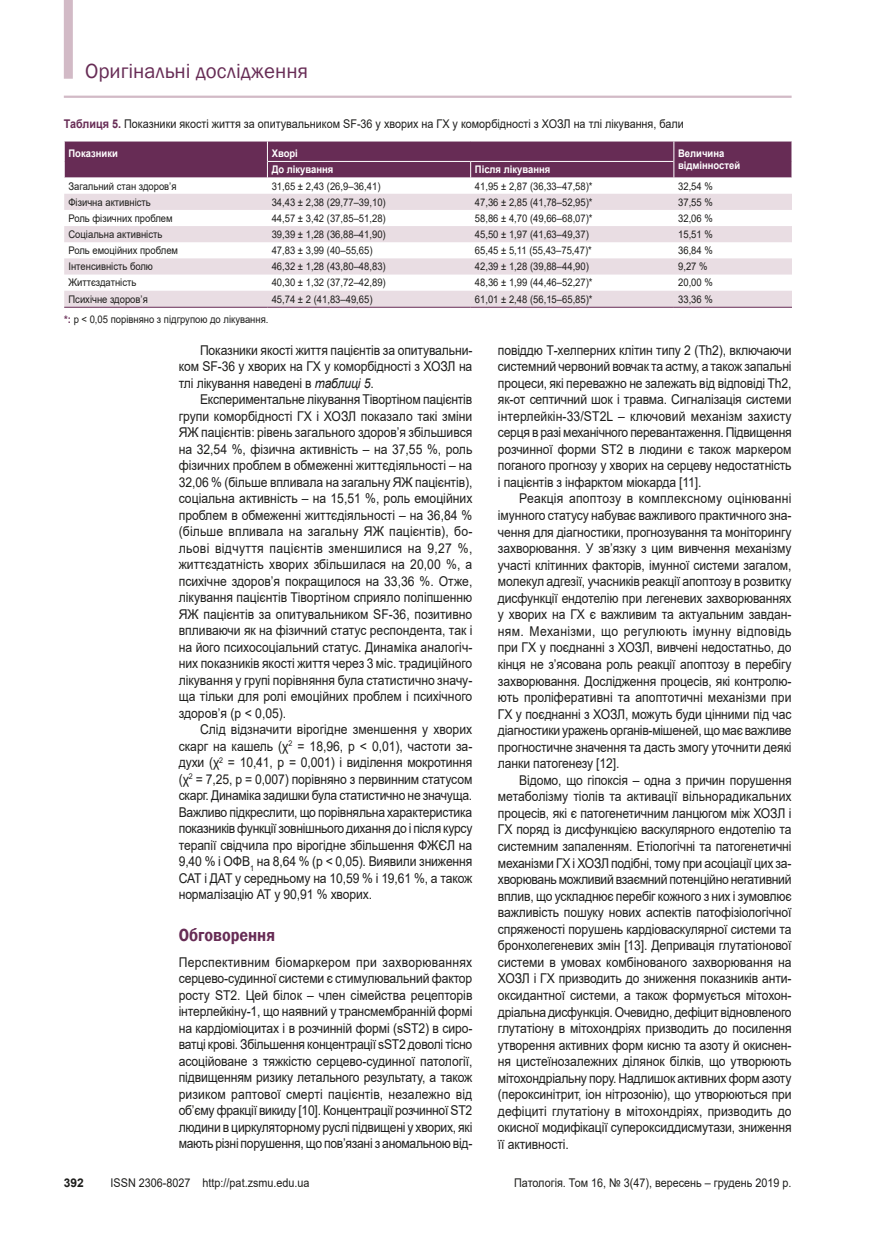
<style>
.page{position:relative;width:881px;height:1234px;background:#fff}
.page>*{position:absolute;margin:0;border:0;box-sizing:border-box;transform-origin:0 0}
.t1{font:21px "Franklin Gothic";color:#672c55}
.nazva{font:600 18px "Franklin Gothic";color:#672c55;scale:.9 1}
.tecst{font:13.5px/16.5px "Arial";letter-spacing:-.01em;color:#1d1d1b;text-align:justify;scale:.9 1}
.tecst_1{font:13.5px/16.5px "Arial";letter-spacing:-.025em;color:#1d1d1b;text-align:justify;scale:.9 1}
.таблица_назва{font:12px "Arial";color:#1d1d1b;scale:.9 1}
.t2{font:700 12px "Arial";color:#1d1d1b}
.таблица_тело_влево{font:10.5px "Arial";color:#1d1d1b;scale:.9 1}
.таблица_шапка{font:700 10.5px/12px "Arial";color:#fff;scale:.9 1}
.s1{font-weight:700;color:#672c55}
.s2{font-style:italic}
</style>
<div class="page">
<hr style="left:64px;top:96px;width:727px;height:2px;background:#d2bac6">
<svg style="left:64px;top:177px;width:727px;height:1px"></svg>
<svg style="left:64px;top:194px;width:727px;height:113px;fill:#e9dde3"></svg>
<hr style="left:64px;top:307px;width:203px;height:1px;background:#672c55">
<hr style="left:267px;top:307px;width:203px;height:1px;background:#672c55">
<hr style="left:470px;top:307px;width:203px;height:1px;background:#672c55">
<hr style="left:673px;top:307px;width:118px;height:1px;background:#672c55">
<div style="left:64px;top:141px;width:728px;height:36px;background:#672c55"></div>
<div style="left:64px;top:0;width:9px;height:79px;background:#d2bac6"></div>
<h1 class="t1" style="left:85px;top:58px;width:224px">Оригінальні дослідження</h1>
<p class="таблица_назва" style="left:64px;top:115px;width:690px"><span class="s1">Таблиця 5.</span> Показники якості життя за опитувальником SF-36 у хворих на ГХ у коморбідності з ХОЗЛ на тлі лікування, бали</p>
<p class="таблица_шапка" style="left:68px;top:148px;width:56px">Показники</p>
<p class="таблица_шапка" style="left:271px;top:148px;width:31px">Хворі</p>
<p class="таблица_шапка" style="left:678px;top:148px;width:70px">Величина відмінностей</p>
<p class="таблица_шапка" style="left:271px;top:164px;width:70px">До лікування</p>
<p class="таблица_шапка" style="left:474px;top:164px;width:85px">Після лікування</p>
<p class="таблица_тело_влево" style="left:68px;top:178px;width:121px">Загальний стан здоров’я</p>
<p class="таблица_тело_влево" style="left:271px;top:178px;width:122px">31,65 ± 2,43 (26,9–36,41)</p>
<p class="таблица_тело_влево" style="left:474px;top:178px;width:132px">41,95 ± 2,87 (36,33–47,58)*</p>
<p class="таблица_тело_влево" style="left:678px;top:178px;width:40px">32,54 %</p>
<p class="таблица_тело_влево" style="left:68px;top:195px;width:93px">Фізична активність</p>
<p class="таблица_тело_влево" style="left:271px;top:195px;width:128px">34,43 ± 2,38 (29,77–39,10)</p>
<p class="таблица_тело_влево" style="left:474px;top:195px;width:132px">47,36 ± 2,85 (41,78–52,95)*</p>
<p class="таблица_тело_влево" style="left:678px;top:195px;width:40px">37,55 %</p>
<p class="таблица_тело_влево" style="left:68px;top:211px;width:117px">Роль фізичних проблем</p>
<p class="таблица_тело_влево" style="left:271px;top:211px;width:128px">44,57 ± 3,42 (37,85–51,28)</p>
<p class="таблица_тело_влево" style="left:474px;top:211px;width:132px">58,86 ± 4,70 (49,66–68,07)*</p>
<p class="таблица_тело_влево" style="left:678px;top:211px;width:40px">32,06 %</p>
<p class="таблица_тело_влево" style="left:68px;top:227px;width:106px">Соціальна активність</p>
<p class="таблица_тело_влево" style="left:271px;top:227px;width:128px">39,39 ± 1,28 (36,88–41,90)</p>
<p class="таблица_тело_влево" style="left:474px;top:227px;width:128px">45,50 ± 1,97 (41,63–49,37)</p>
<p class="таблица_тело_влево" style="left:678px;top:227px;width:40px">15,51 %</p>
<p class="таблица_тело_влево" style="left:68px;top:243px;width:123px">Роль емоційних проблем</p>
<p class="таблица_тело_влево" style="left:271px;top:243px;width:114px">47,83 ± 3,99 (40–55,65)</p>
<p class="таблица_тело_влево" style="left:474px;top:243px;width:131px">65,45 ± 5,11 (55,43–75,47)*</p>
<p class="таблица_тело_влево" style="left:678px;top:243px;width:40px">36,84 %</p>
<p class="таблица_тело_влево" style="left:68px;top:259px;width:95px">Інтенсивність болю</p>
<p class="таблица_тело_влево" style="left:271px;top:259px;width:128px">46,32 ± 1,28 (43,80–48,83)</p>
<p class="таблица_тело_влево" style="left:474px;top:259px;width:128px">42,39 ± 1,28 (39,88–44,90)</p>
<p class="таблица_тело_влево" style="left:678px;top:259px;width:34px">9,27 %</p>
<p class="таблица_тело_влево" style="left:68px;top:275px;width:77px">Життєздатність</p>
<p class="таблица_тело_влево" style="left:271px;top:275px;width:128px">40,30 ± 1,32 (37,72–42,89)</p>
<p class="таблица_тело_влево" style="left:474px;top:275px;width:132px">48,36 ± 1,99 (44,46–52,27)*</p>
<p class="таблица_тело_влево" style="left:678px;top:275px;width:40px">20,00 %</p>
<p class="таблица_тело_влево" style="left:68px;top:291px;width:90px">Психічне здоров’я</p>
<p class="таблица_тело_влево" style="left:271px;top:291px;width:114px">45,74 ± 2 (41,83–49,65)</p>
<p class="таблица_тело_влево" style="left:474px;top:291px;width:132px">61,01 ± 2,48 (56,15–65,85)*</p>
<p class="таблица_тело_влево" style="left:678px;top:291px;width:40px">33,36 %</p>
<p class="таблица_тело_влево" style="left:64px;top:312px;width:228px"><span class="s1">*:</span> р &lt; 0,05 порівняно з підгрупою до лікування.</p>
<p class="tecst" style="left:179px;top:341px;width:327px;text-indent:21px">Показники якості життя пацієнтів за опитувальни&shy;ком SF-36 у хворих на ГХ у коморбідності з ХОЗЛ на тлі лікування наведені в <span class="s2">таблиці 5</span>.</p>
<p class="tecst" style="left:179px;top:391px;width:328px;text-indent:21px">Експериментальне лікування Тівортіном пацієнтів групи коморбідності ГХ і ХОЗЛ показало такі зміни ЯЖ пацієнтів: рівень загального здоров’я збільшився на 32,54 %, фізична активність – на 37,55 %, роль фізичних проблем в обмеженні життєдіяльності – на 32,06 % (більше впливала на загальну ЯЖ пацієнтів), соціальна активність – на 15,51 %, роль емоційних проблем в обмеженні життєдіяльності – на 36,84 % (більше впливала на загальну ЯЖ пацієнтів), бо&shy;льові відчуття пацієнтів зменшилися на 9,27 %, життєздатність хворих збільшилася на 20,00 %, а психічне здоров’я покращилося на 33,36 %. Отже, лікування пацієнтів Тівортіном сприяло поліпшенню ЯЖ пацієнтів за опитувальником SF-36, позитивно впливаючи як на фізичний статус респондента, так і на його психосоціальний статус. Динаміка аналогіч&shy;них показників якості життя через 3 міс. традиційного лікування у групі порівняння була статистично значу&shy;ща тільки для ролі емоційних проблем і психічного здоров’я (р &lt; 0,05).</p>
<p class="tecst" style="left:179px;top:721px;width:328px;text-indent:21px">Слід відзначити вірогідне зменшення у хворих скарг на кашель (χ<sup>2</sup> = 18,96, р &lt; 0,01), частоти за&shy;духи (χ<sup>2</sup> = 10,41, р = 0,001) і виділення мокротиння (χ<sup>2</sup> = 7,25, р = 0,007) порівняно з первинним статусом скарг. Динаміка задишки була статистично не значуща.<br>Важливо підкреслити, що порівняльна характеристика показників функції зовнішнього дихання до і після курсу терапії свідчила про вірогідне збільшення ФЖЄЛ на 9,40 % і ОФВ<sub>1</sub> на 8,64 % (p &lt; 0,05). Виявили зниження САТ і ДАТ у середньому на 10,59 % і 19,61 %, а також нормалізацію АТ у 90,91 % хворих.</p>
<p class="nazva" style="left:179px;top:924px;width:108px">Обговорення</p>
<p class="tecst_1" style="left:179px;top:953px;width:328px">Перспективним біомаркером при захворюваннях серцево-судинної системи є стимулювальний фактор росту ST2. Цей білок – член сімейства рецепторів інтерлейкіну-1, що наявний у трансмембранній формі на кардіоміоцитах і в розчинній формі (sST2) в сиро&shy;ватці крові. Збільшення концентрації sST2 доволі тісно асоційоване з тяжкістю серцево-судинної патології, підвищенням ризику летального результату, а також ризиком раптової смерті пацієнтів, незалежно від об’єму фракції викиду [10]. Концентрації розчинної ST2 людини в циркуляторному руслі підвищені у хворих, які мають різні порушення, що пов’язані з аномальною від-</p>
<p class="tecst_1" style="left:497px;top:341px;width:328px">повіддю Т-хелперних клітин типу 2 (Th2), включаючи системний червоний вовчак та астму, а також запальні процеси, які переважно не залежать від відповіді Th2, як-от септичний шок і травма. Сигналізація системи інтерлейкін-33/ST2L – ключовий механізм захисту серця в разі механічного перевантаження. Підвищення розчинної форми ST2 в людини є також маркером поганого прогнозу у хворих на серцеву недостатність і пацієнтів з інфарктом міокарда [11].</p>
<p class="tecst" style="left:497px;top:490px;width:327px;text-indent:21px">Реакція апоптозу в комплексному оцінюванні імунного статусу набуває важливого практичного зна&shy;чення для діагностики, прогнозування та моніторингу захворювання. У зв’язку з цим вивчення механізму участі клітинних факторів, імунної системи загалом, молекул адгезії, учасників реакції апоптозу в розвитку дисфункції ендотелію при легеневих захворюваннях у хворих на ГХ є важливим та актуальним завдан&shy;ням. Механізми, що регулюють імунну відповідь при ГХ у поєднанні з ХОЗЛ, вивчені недостатньо, до кінця не з’ясована роль реакції апоптозу в перебігу захворювання. Дослідження процесів, які контролю&shy;ють проліферативні та апоптотичні механізми при ГХ у поєднанні з ХОЗЛ, можуть буди цінними під час діагностики уражень органів-мішеней, що має важливе прогностичне значення та дасть змогу уточнити деякі ланки патогенезу [12].</p>
<p class="tecst" style="left:497px;top:771px;width:328px;text-indent:21px">Відомо, що гіпоксія – одна з причин порушення метаболізму тіолів та активації вільнорадикальних процесів, які є патогенетичним ланцюгом між ХОЗЛ і ГХ поряд із дисфункцією васкулярного ендотелію та системним запаленням. Етіологічні та патогенетичні механізми ГХ і ХОЗЛ подібні, тому при асоціації цих за&shy;хворювань можливий взаємний потенційно негативний вплив, що ускладнює перебіг кожного з них і зумовлює важливість пошуку нових аспектів патофізіологічної спряженості порушень кардіоваскулярної системи та бронхолегеневих змін [13]. Депривація глутатіонової системи в умовах комбінованого захворювання на ХОЗЛ і ГХ призводить до зниження показників анти&shy;оксидантної системи, а також формується мітохон&shy;дріальна дисфункція. Очевидно, дефіцит відновленого глутатіону в мітохондріях призводить до посилення утворення активних форм кисню та азоту й окиснен&shy;ня цистеїнозалежних ділянок білків, що утворюють мітохондріальну пору. Надлишок активних форм азоту (пероксинітрит, іон нітрозонію), що утворюються при дефіциті глутатіону в мітохондріях, призводить до окисної модифікації супероксиддисмутази, зниження її активності.</p>
<p class="t2" style="left:64px;top:1174px;width:22px">392</p>
<p class="таблица_назва" style="left:111px;top:1174px;width:222px">ISSN 2306-8027 http://pat.zsmu.edu.ua</p>
<p class="таблица_назва" style="left:514px;top:1174px;width:309px">Патологія. Том 16, № 3(47), вересень – грудень 2019 р.</p>
</div>
